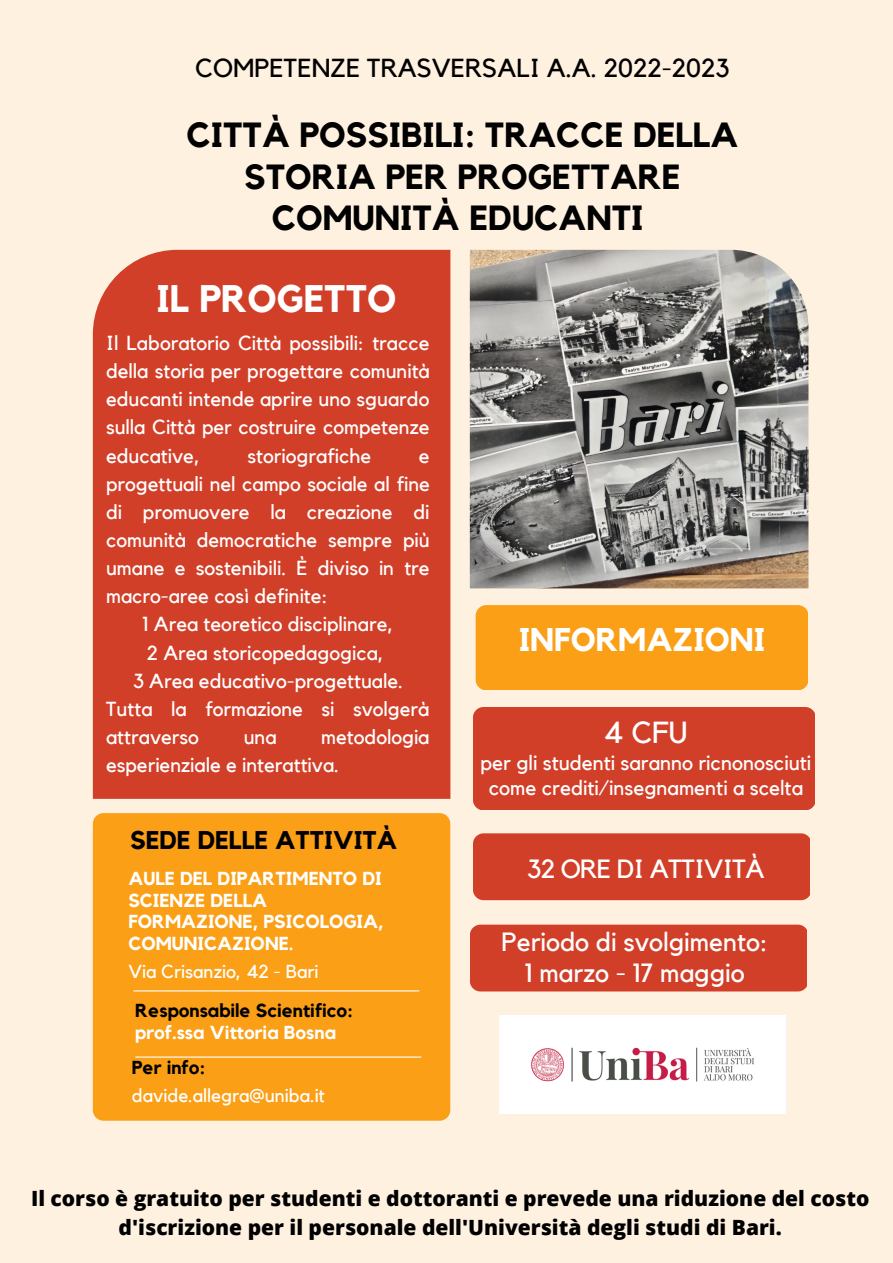
<style>
.page{position:relative;width:893px;height:1263px;background:#fff1e0}
.page>*{position:absolute;margin:0;border:0;box-sizing:border-box;transform-origin:0 0}
.t1{font:700 38.25px "Kollektif";color:#fff}
.t2{font:700 34.8px/41.5px "Kollektif";color:#010101;text-align:center}
.t3{font:700 32.78px "Kollektif";color:#fff}
.t4{font:30.38px "Kollektif";color:#fff}
.t5{font:26.25px/31px "Kollektif";color:#fff;text-align:center}
.t6{font:26.25px "Kollektif";letter-spacing:-.025em;color:#fff}
.t7{font:25.95px "Kollektif";color:#010101}
.t8{font:700 25.5px "Kollektif";color:#000}
.t9{font:800 21px/29.2px "Open Sans";color:#000;text-align:center}
.t10{font:20.7px/24.8px "Kollektif";color:#fff;text-align:center}
.t11{font:20.25px/28.1px "Kollektif";color:#fff;text-align:justify}
.t12{font:700 18.75px/22px "Kollektif";color:#fff}
.t13{font:18.75px "Kollektif";color:#fff}
.t14{font:700 18.75px "Kollektif";color:#000}
</style>
<div class="page">
<img style="left:470px;top:250px;width:338px;height:338px">
<img style="left:499px;top:1016px;width:287px;height:97px">
<div style="left:473px;top:833px;width:337px;height:67px;background:#d13f29"></div>
<div style="left:473px;top:707px;width:341px;height:102px;background:#d13f29"></div>
<div style="left:470px;top:924px;width:336px;height:67px;background:#d13f29"></div>
<div style="left:475px;top:605px;width:333px;height:84px;background:#fa9f16"></div>
<div style="left:93px;top:250px;width:357px;height:549px;background:#d13f29"></div>
<div style="left:93px;top:813px;width:357px;height:307px;background:#fa9f16;border-radius:11px"></div>
<hr style="left:133px;top:990px;width:286px;height:1px;background:#fff">
<hr style="left:135px;top:1056px;width:286px;height:1px;background:#fff">
<p class="t7" style="left:195px;top:56px;width:536px">COMPETENZE TRASVERSALI A.A. 2022-2023</p>
<h2 class="t2" style="left:187px;top:116px;width:553px">CITTÀ POSSIBILI: TRACCE DELLA<br>STORIA PER PROGETTARE<br>COMUNITÀ EDUCANTI</h2>
<h1 class="t1" style="left:156px;top:281px;width:241px">IL PROGETTO</h1>
<p class="t11" style="left:106px;top:330px;width:325px">Il Laboratorio Città possibili: tracce della storia per progettare comunità educanti intende aprire uno sguardo sulla Città per costruire competenze educative,</p>
<p class="t11" style="left:247px;top:442px;width:125px">storiografiche</p>
<p class="t11" style="left:419px;top:442px;width:12px">e</p>
<p class="t11" style="left:106px;top:470px;width:325px">progettuali nel campo sociale al fine</p>
<p class="t11" style="left:106px;top:499px;width:325px">di promuovere la creazione di</p>
<p class="t11" style="left:106px;top:527px;width:325px">comunità democratiche sempre più</p>
<p class="t11" style="left:106px;top:555px;width:325px">umane e sostenibili. È diviso in tre</p>
<p class="t11" style="left:106px;top:583px;width:223px">macro-aree così definite:</p>
<p class="t11" style="left:143px;top:611px;width:252px">1 Area teoretico disciplinare,</p>
<p class="t11" style="left:147px;top:639px;width:238px">2 Area storicopedagogica,</p>
<p class="t11" style="left:133px;top:667px;width:271px">3 Area educativo-progettuale.</p>
<p class="t11" style="left:106px;top:695px;width:325px">Tutta la formazione si svolgerà</p>
<p class="t11" style="left:106px;top:724px;width:94px">attraverso</p>
<p class="t11" style="left:244px;top:724px;width:34px">una</p>
<p class="t11" style="left:106px;top:724px;width:325px;text-indent:215px">metodologia esperienziale e interattiva.</p>
<p class="t8" style="left:130px;top:828px;width:269px">SEDE DELLE ATTIVITÀ</p>
<p class="t12" style="left:128px;top:868px;width:257px">AULE DEL DIPARTIMENTO DI<br>SCIENZE DELLA<br>FORMAZIONE, PSICOLOGIA,<br>COMUNICAZIONE.</p>
<p class="t13" style="left:128px;top:963px;width:191px">Via Crisanzio, 42 - Bari</p>
<p class="t14" style="left:135px;top:1001px;width:219px">Responsabile Scientifico:</p>
<p class="t12" style="left:135px;top:1022px;width:202px">prof.ssa Vittoria Bosna</p>
<p class="t14" style="left:132px;top:1059px;width:75px">Per info:</p>
<p class="t13" style="left:132px;top:1087px;width:195px">davide.allegra@uniba.it</p>
<h3 class="t3" style="left:519px;top:624px;width:248px">INFORMAZIONI</h3>
<h3 class="t4" style="left:604px;top:718px;width:85px">4 CFU</h3>
<p class="t10" style="left:480px;top:751px;width:332px">per gli studenti saranno ricnonosciuti come crediti/insegnamenti a scelta</p>
<p class="t6" style="left:527px;top:857px;width:239px">32 ORE DI ATTIVITÀ</p>
<p class="t5" style="left:501px;top:927px;width:268px">Periodo di svolgimento:<br>1 marzo - 17 maggio</p>
<p class="t9" style="left:31px;top:1183px;width:840px">Il corso è gratuito per studenti e dottoranti e prevede una riduzione del costo d'iscrizione per il personale dell'Università degli studi di Bari.</p>
</div>
